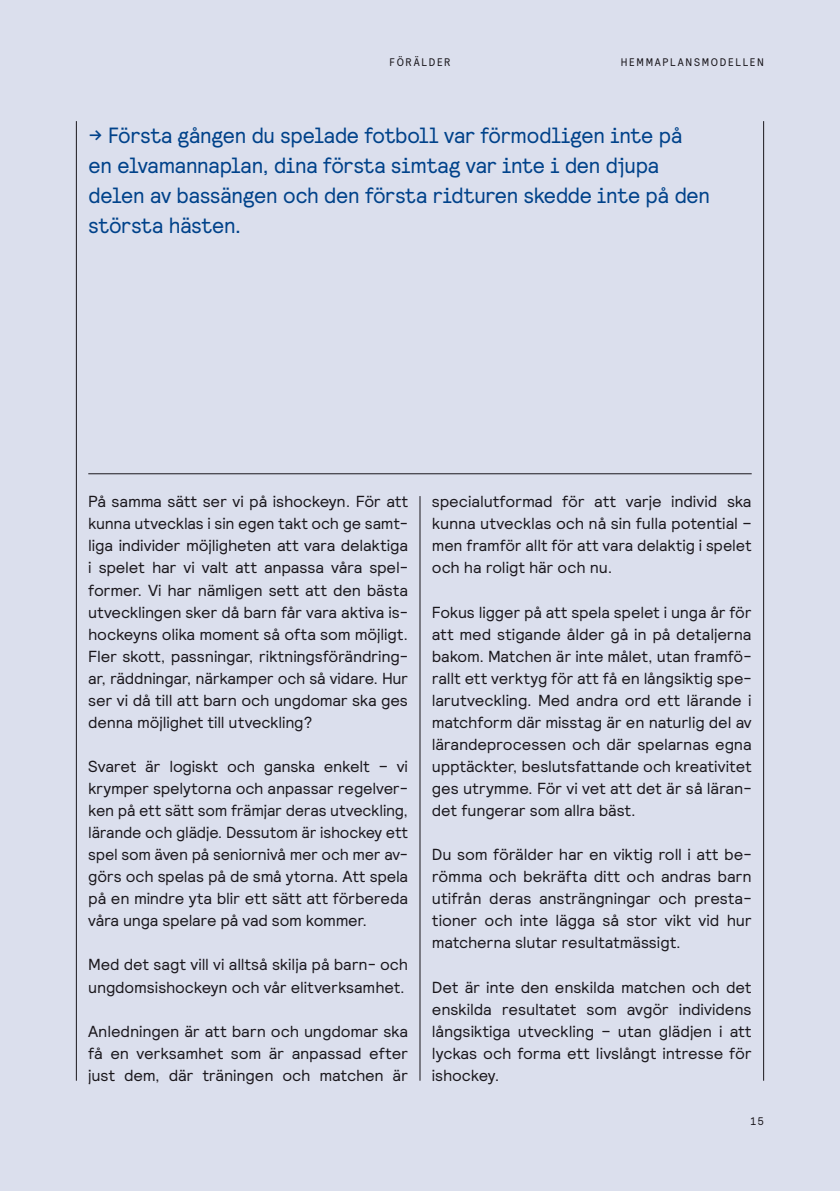
<style>
.page{position:relative;width:840px;height:1191px;background:#fff}
.page>*{position:absolute;margin:0;border:0;box-sizing:border-box;transform-origin:0 0}
.t1{font:22px/30px "Relative Faux";letter-spacing:-.01em;color:#00428a}
.t2{font:16px/22px "Relative";letter-spacing:-.01em;color:#1a171c;text-align:justify}
.t3{font:11px "Relative Faux";letter-spacing:.155em;color:#1a171c}
</style>
<div class="page">
<div style="left:1px;top:0;width:838px;height:1190px;background:#dbdfed"></div>
<hr style="left:419px;top:496px;width:1px;height:584px;background:#1a171c">
<hr style="left:88px;top:473px;width:663px;height:1px;background:#1a171c">
<hr style="left:762px;top:121px;width:1px;height:959px;background:#1a171c">
<hr style="left:76px;top:121px;width:1px;height:959px;background:#1a171c">
<p class="t3" style="left:389px;top:58px;width:62px">FÖRÄLDER</p>
<p class="t3" style="left:620px;top:58px;width:144px">HEMMAPLANSMODELLEN</p>
<h1 class="t1" style="left:88px;top:123px;width:622px">- Första gången du spelade fotboll var förmodligen inte på en elvamannaplan, dina första simtag var inte i den djupa delen av bassängen och den första ridturen skedde inte på den största hästen.</h1>
<p class="t2" style="left:88px;top:492px;width:321px">På samma sätt ser vi på ishockeyn. För att kunna utvecklas i sin egen takt och ge samt&shy;liga individer möjligheten att vara delaktiga i spelet har vi valt att anpassa våra spel&shy;former. Vi har nämligen sett att den bästa utvecklingen sker då barn får vara aktiva is&shy;hockeyns olika moment så ofta som möjligt.<br>Fler skott, passningar, riktningsförändring&shy;ar, räddningar, närkamper och så vidare. Hur ser vi då till att barn och ungdomar ska ges denna möjlighet till utveckling?</p>
<p class="t2" style="left:88px;top:757px;width:321px">Svaret är logiskt och ganska enkelt – vi krymper spelytorna och anpassar regelver&shy;ken på ett sätt som främjar deras utveckling, lärande och glädje. Dessutom är ishockey ett spel som även på seniornivå mer och mer av&shy;görs och spelas på de små ytorna. Att spela på en mindre yta blir ett sätt att förbereda våra unga spelare på vad som kommer.</p>
<p class="t2" style="left:88px;top:955px;width:321px">Med det sagt vill vi alltså skilja på barn- och ungdomsishockeyn och vår elitverksamhet.</p>
<p class="t2" style="left:88px;top:1021px;width:321px">Anledningen är att barn och ungdomar ska få en verksamhet som är anpassad efter just dem, där träningen och matchen är</p>
<p class="t2" style="left:431px;top:492px;width:321px">specialutformad för att varje individ ska kunna utvecklas och nå sin fulla potential – men framför allt för att vara delaktig i spelet och ha roligt här och nu.</p>
<p class="t2" style="left:431px;top:602px;width:321px">Fokus ligger på att spela spelet i unga år för att med stigande ålder gå in på detaljerna bakom. Matchen är inte målet, utan framfö&shy;rallt ett verktyg för att få en långsiktig spe&shy;larutveckling. Med andra ord ett lärande i matchform där misstag är en naturlig del av lärandeprocessen och där spelarnas egna upptäckter, beslutsfattande och kreativitet ges utrymme. För vi vet att det är så läran&shy;det fungerar som allra bäst.</p>
<p class="t2" style="left:431px;top:845px;width:321px">Du som förälder har en viktig roll i att be&shy;römma och bekräfta ditt och andras barn utifrån deras ansträngningar och presta&shy;tioner och inte lägga så stor vikt vid hur matcherna slutar resultatmässigt.</p>
<p class="t2" style="left:431px;top:977px;width:321px">Det är inte den enskilda matchen och det enskilda resultatet som avgör individens långsiktiga utveckling – utan glädjen i att lyckas och forma ett livslångt intresse för ishockey.</p>
<p class="t3" style="left:750px;top:1117px;width:15px">15</p>
</div>
